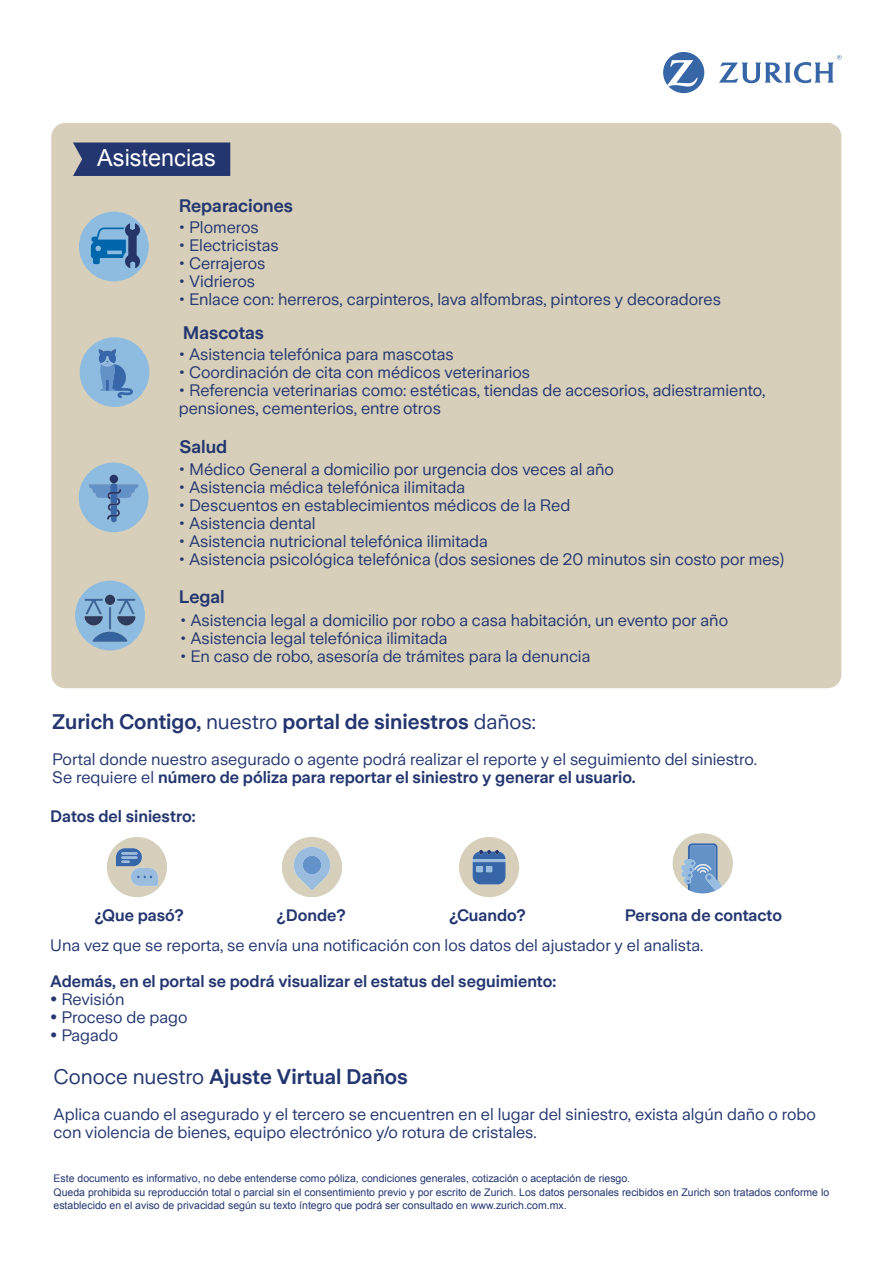
<style>
.page{position:relative;width:893px;height:1263px;background:#fff}
.page>*{position:absolute;margin:0;border:0;box-sizing:border-box;transform-origin:0 0}
.t1{font:23.4px "Arial";color:#fff}
.t2{font:600 21px "Zurich Sans";color:#23366f}
.t3{font:600 18px "Zurich Sans";color:#23366f}
.t4{font:16.5px/18px "Zurich Sans";color:#23366f}
.t5{font:600 16.5px "Zurich Sans";color:#23366f}
.t6{font:10.5px/13.5px "Arial";color:#23366f}
.s1{font-weight:400}
.s2{font-weight:600}
.s3{font-weight:600;font-size:17.25px}
</style>
<div class="page">
<div style="left:51px;top:123px;width:790px;height:565px;background:#d7cfba;border-radius:14px"></div>
<svg style="left:663px;top:52px;width:41px;height:41px"></svg>
<svg style="left:719px;top:55px;width:122px;height:28px"></svg>
<div style="left:73px;top:142px;width:157px;height:34px;background:#23366f"></div>
<div style="left:80px;top:337px;width:69px;height:70px;background:#8ebce0;border-radius:50%"></div>
<svg style="left:99px;top:349px;width:34px;height:49px"></svg>
<svg style="left:79px;top:462px;width:69px;height:70px"></svg>
<svg style="left:75px;top:581px;width:70px;height:70px"></svg>
<div style="left:79px;top:212px;width:70px;height:69px;background:#8ebce0;border-radius:50%"></div>
<svg style="left:91px;top:223px;width:49px;height:45px"></svg>
<svg style="left:107px;top:837px;width:60px;height:60px"></svg>
<svg style="left:282px;top:837px;width:60px;height:60px"></svg>
<svg style="left:673px;top:833px;width:60px;height:60px"></svg>
<svg style="left:459px;top:837px;width:60px;height:60px"></svg>
<h1 class="t1" style="left:97px;top:143px;width:120px">Asistencias</h1>
<p class="t3" style="left:179px;top:196px;width:116px">Reparaciones</p>
<p class="t4" style="left:179px;top:219px;width:81px">• Plomeros</p>
<p class="t4" style="left:179px;top:237px;width:101px">• Electricistas</p>
<p class="t4" style="left:179px;top:255px;width:88px">• Cerrajeros</p>
<p class="t4" style="left:179px;top:273px;width:78px">• Vidrieros</p>
<p class="t4" style="left:179px;top:291px;width:544px">• Enlace con: herreros, carpinteros, lava alfombras, pintores y decoradores</p>
<p class="t4" style="left:179px;top:345px;width:276px">• Asistencia telefónica para mascotas</p>
<p class="t4" style="left:179px;top:363px;width:353px">• Coordinación de cita con médicos veterinarios</p>
<p class="t4" style="left:179px;top:381px;width:588px">• Referencia veterinarias como: estéticas, tiendas de accesorios, adiestramiento, pensiones, cementerios, entre otros</p>
<p class="t3" style="left:183px;top:323px;width:83px">Mascotas</p>
<p class="t3" style="left:179px;top:437px;width:49px">Salud</p>
<p class="t4" style="left:179px;top:460px;width:437px">• Médico General a domicilio por urgencia dos veces al año</p>
<p class="t4" style="left:179px;top:478px;width:288px">• Asistencia médica telefónica ilimitada</p>
<p class="t4" style="left:179px;top:496px;width:393px">• Descuentos en establecimientos médicos de la Red</p>
<p class="t4" style="left:179px;top:514px;width:138px">• Asistencia dental</p>
<p class="t4" style="left:179px;top:532px;width:311px">• Asistencia nutricional telefónica ilimitada</p>
<p class="t4" style="left:179px;top:550px;width:607px">• Asistencia psicológica telefónica (dos sesiones de 20 minutos sin costo por mes)</p>
<p class="t3" style="left:179px;top:587px;width:48px">Legal</p>
<p class="t4" style="left:180px;top:612px;width:549px">• Asistencia legal a domicilio por robo a casa habitación, un evento por año</p>
<p class="t4" style="left:180px;top:630px;width:269px">• Asistencia legal telefónica ilimitada</p>
<p class="t4" style="left:180px;top:648px;width:412px">• En caso de robo, asesoría de trámites para la denuncia</p>
<p class="t2" style="left:52px;top:710px;width:485px">Zurich Contigo, <span class="s1">nuestro</span> portal de siniestros <span class="s1">daños:</span></p>
<p class="t4" style="left:52px;top:751px;width:706px">Portal donde nuestro asegurado o agente podrá realizar el reporte y el seguimiento del siniestro.<br>Se requiere el <span class="s2">número de póliza para reportar el siniestro y generar el usuario.</span></p>
<p class="t5" style="left:50px;top:807px;width:147px">Datos del siniestro:</p>
<p class="t5" style="left:276px;top:906px;width:71px">¿Donde?</p>
<p class="t5" style="left:449px;top:906px;width:78px">¿Cuando?</p>
<p class="t5" style="left:625px;top:906px;width:159px">Persona de contacto</p>
<p class="t4" style="left:50px;top:937px;width:655px">Una vez que se reporta, se envía una notificación con los datos del ajustador y el analista.</p>
<p class="t5" style="left:50px;top:972px;width:507px">Además, en el portal se podrá visualizar el estatus del seguimiento:</p>
<p class="t4" style="left:50px;top:991px;width:76px"><span class="s3">•</span> Revisión</p>
<p class="t4" style="left:50px;top:1009px;width:139px"><span class="s3">•</span> Proceso de pago</p>
<p class="t4" style="left:50px;top:1027px;width:69px"><span class="s3">•</span> Pagado</p>
<p class="t2" style="left:54px;top:1065px;width:356px"><span class="s1">Conoce nuestro</span> Ajuste Virtual Daños</p>
<p class="t4" style="left:54px;top:1105px;width:764px">Aplica cuando el asegurado y el tercero se encuentren en el lugar del siniestro, exista algún daño o robo con violencia de bienes, equipo electrónico y/o rotura de cristales.</p>
<p class="t5" style="left:94px;top:906px;width:91px">¿Que pasó?</p>
<p class="t6" style="left:54px;top:1172px;width:777px">Este documento es informativo, no debe entenderse como póliza, condiciones generales, cotización o aceptación de riesgo.<br>Queda prohibida su reproducción total o parcial sin el consentimiento previo y por escrito de Zurich. Los datos personales recibidos en Zurich son tratados conforme lo establecido en el aviso de privacidad según su texto íntegro que podrá ser consultado en www.zurich.com.mx.</p>
</div>
